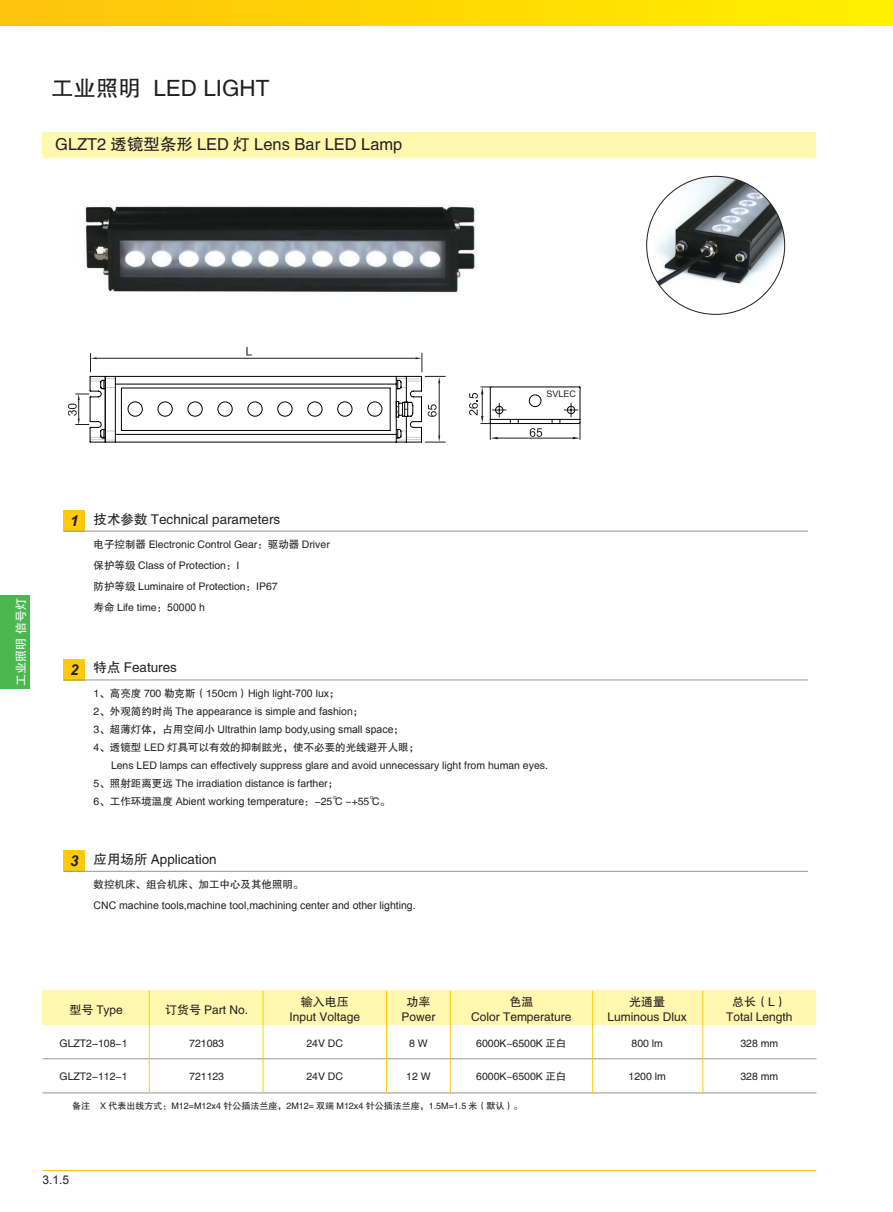
<style>
.page{position:relative;width:893px;height:1212px;background:#fff}
.page>*{position:absolute;margin:0;border:0;box-sizing:border-box;transform-origin:0 0}
.t1{font:22.5px "FZHTJW GB1 0";color:#231f20}
.t2{font:16.5px "FZHTJW GB1 0";color:#231f20}
.t3{font:italic 700 15px "Arial";color:#231f20}
.t4{font:13.5px "FZHTJW GB1 0";color:#231f20}
.t5{font:12px "FZHTJW GB1 0";color:#231f20}
.t6{font:12px "FZHTJW GB1 0";color:#fff}
.t7{font:12px "Arial";color:#231f20}
.t8{font:10.5px "FZHTJW GB1 0";color:#231f20}
.t9{font:10.5px "Arial";color:#231f20}
.t10{font:9px "FZHTJW GB1 0";color:#231f20}
.t11{font:9px "Arial";color:#231f20}
.s1{font-family:"Arial"}
.s2{font-family:"FZHTJW GB1 0"}
</style>
<div class="page">
<div style="left:0;top:0;width:893px;height:26px;background:linear-gradient(to right,#fec20c,#fff000)"></div>
<img style="left:84px;top:205px;width:392px;height:89px">
<div style="left:43px;top:132px;width:773px;height:25px;background:#fff8ae"></div>
<div style="left:43px;top:991px;width:773px;height:34px;background:#fff8ae"></div>
<hr style="left:43px;top:1058px;width:773px;height:1px;background:#939598">
<hr style="left:43px;top:1093px;width:773px;height:1px;background:#939598">
<hr style="left:149px;top:991px;width:1px;height:102px;background:#feca0a">
<hr style="left:263px;top:991px;width:1px;height:102px;background:#feca0a">
<hr style="left:386px;top:991px;width:1px;height:102px;background:#feca0a">
<hr style="left:450px;top:991px;width:1px;height:102px;background:#feca0a">
<hr style="left:592px;top:991px;width:1px;height:102px;background:#feca0a">
<hr style="left:702px;top:991px;width:1px;height:102px;background:#feca0a">
<div style="left:64px;top:510px;width:21px;height:21px;background:#feca0a"></div>
<div style="left:64px;top:659px;width:21px;height:21px;background:#feca0a"></div>
<div style="left:64px;top:850px;width:21px;height:22px;background:#feca0a"></div>
<hr style="left:64px;top:531px;width:744px;height:1px;background:#939598">
<hr style="left:64px;top:679px;width:744px;height:1px;background:#939598">
<hr style="left:64px;top:871px;width:744px;height:1px;background:#939598">
<img style="left:647px;top:176px;width:138px;height:138px;border-radius:69px">
<svg style="left:68px;top:347px;width:377px;height:96px"></svg>
<svg style="left:469px;top:387px;width:112px;height:52px"></svg>
<div style="left:529px;top:395px;width:12px;height:12px;border:1px solid #030303;border-radius:50%"></div>
<hr style="left:43px;top:1170px;width:773px;height:1px;background:#feca0a">
<div style="left:0;top:595px;width:30px;height:94px;background:#4ab84f"></div>
<p class="t1" style="left:51px;top:76px;width:220px">工业照明 LED LIGHT</p>
<p class="t2" style="left:55px;top:135px;width:349px">GLZT2 透镜型条形 LED 灯 Lens Bar LED Lamp</p>
<p class="t11" style="left:547px;top:388px;width:31px">SVLEC</p>
<p class="t6" style="left:14px;top:686px;width:89px;rotate:-90deg">工业照明 信号灯</p>
<p class="t3" style="left:70px;top:511px;width:10px">1</p>
<p class="t4" style="left:94px;top:511px;width:188px">技术参数 Technical parameters</p>
<p class="t8" style="left:94px;top:539px;width:238px">电子控制器 Electronic Control Gear：驱动器 Driver</p>
<p class="t8" style="left:94px;top:560px;width:147px">保护等级 Class of Protection：I</p>
<p class="t8" style="left:94px;top:581px;width:186px">防护等级 Luminaire of Protection：IP67</p>
<p class="t8" style="left:94px;top:602px;width:113px">寿命 Life time：<span class="s1">50000 h</span></p>
<p class="t3" style="left:70px;top:660px;width:10px">2</p>
<p class="t4" style="left:94px;top:660px;width:85px">特点 Features</p>
<p class="t8" style="left:94px;top:688px;width:248px">1、高亮度 700 勒克斯（150cm）<span class="s1">High light-700 lux</span>；</p>
<p class="t9" style="left:94px;top:704px;width:271px"><span class="s2">2、外观简约时尚</span> The appearance is simple and fashion<span class="s2">；</span></p>
<p class="t9" style="left:94px;top:722px;width:312px"><span class="s2">3、超薄灯体，占用空间小</span> Ultrathin lamp body,using small space<span class="s2">；</span></p>
<p class="t8" style="left:94px;top:742px;width:327px">4、透镜型 LED 灯具可以有效的抑制眩光，使不必要的光线避开人眼；</p>
<p class="t8" style="left:111px;top:760px;width:439px">Lens LED lamps can effectively suppress glare and avoid unnecessary light from human eyes.</p>
<p class="t8" style="left:94px;top:778px;width:246px">5、照射距离更远 The irradiation distance is farther；</p>
<p class="t9" style="left:94px;top:794px;width:298px"><span class="s2">6、工作环境温度</span> Abient working temperature<span class="s2">：-25℃ ~+55℃。</span></p>
<p class="t3" style="left:70px;top:851px;width:10px">3</p>
<p class="t4" style="left:94px;top:852px;width:125px">应用场所 Application</p>
<p class="t8" style="left:94px;top:879px;width:211px">数控机床、组合机床、加工中心及其他照明。</p>
<p class="t9" style="left:94px;top:899px;width:324px">CNC machine tools,machine tool,machining center and other lighting.</p>
<p class="t5" style="left:69px;top:1003px;width:55px">型号 Type</p>
<p class="t8" style="left:60px;top:1037px;width:70px">GLZT2-108-1</p>
<p class="t8" style="left:60px;top:1071px;width:70px">GLZT2-112-1</p>
<p class="t5" style="left:165px;top:1003px;width:84px">订货号 Part No.</p>
<p class="t8" style="left:189px;top:1037px;width:36px">721083</p>
<p class="t8" style="left:189px;top:1071px;width:36px">721123</p>
<p class="t5" style="left:301px;top:995px;width:49px">输入电压</p>
<p class="t5" style="left:289px;top:1010px;width:72px">Input Voltage</p>
<p class="t8" style="left:306px;top:1037px;width:38px">24V DC</p>
<p class="t8" style="left:306px;top:1071px;width:38px">24V DC</p>
<p class="t5" style="left:406px;top:995px;width:25px">功率</p>
<p class="t5" style="left:401px;top:1010px;width:35px">Power</p>
<p class="t8" style="left:409px;top:1037px;width:20px">8 W</p>
<p class="t8" style="left:406px;top:1071px;width:26px">12 W</p>
<p class="t5" style="left:509px;top:995px;width:25px">色温</p>
<p class="t5" style="left:471px;top:1010px;width:102px">Color Temperature</p>
<p class="t8" style="left:476px;top:1037px;width:92px">6000K~6500K 正白</p>
<p class="t8" style="left:476px;top:1071px;width:92px">6000K~6500K 正白</p>
<p class="t10" style="left:72px;top:1101px;width:452px">备注 X 代表出线方式：M12=M12x4 针公插法兰座，2M12= 双端 M12x4 针公插法兰座，1.5M=1.5 米（默认）。</p>
<p class="t7" style="left:43px;top:1172px;width:28px">3.1.5</p>
<p class="t5" style="left:629px;top:995px;width:37px">光通量</p>
<p class="t5" style="left:608px;top:1010px;width:81px">Luminous Dlux</p>
<p class="t8" style="left:631px;top:1037px;width:33px">800 lm</p>
<p class="t8" style="left:629px;top:1071px;width:39px">1200 lm</p>
<p class="t5" style="left:732px;top:995px;width:56px">总长（L）</p>
<p class="t5" style="left:726px;top:1010px;width:68px">Total Length</p>
<p class="t8" style="left:740px;top:1037px;width:39px">328 mm</p>
<p class="t8" style="left:740px;top:1071px;width:39px">328 mm</p>
</div>
